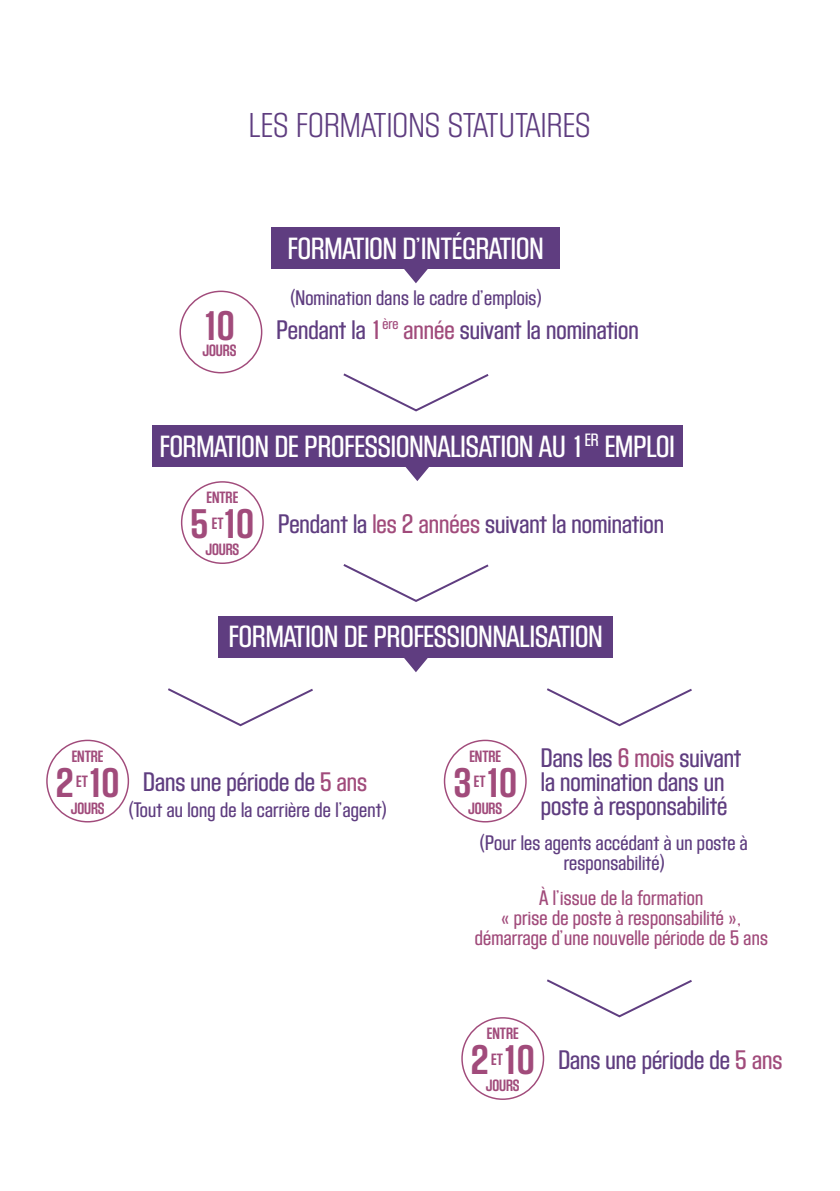
<style>
.page{position:relative;width:840px;height:1191px;background:#fff}
.page>*{position:absolute;margin:0;border:0;box-sizing:border-box;transform-origin:0 0}
.t1{font:43.2px "Block Gothic Bold Cond";letter-spacing:-.08em;color:#a14b7b}
.t2{font:36px "Block Gothic Light Cond";letter-spacing:.02em;color:#5f3d80}
.t3{font:32px "Block Gothic Med Cond";color:#fff}
.t4{font:32px "Block Gothic Med Cond";letter-spacing:.045em;color:#fff}
.t5{font:28px/24px "Block Gothic Med Cond";color:#5f3d80}
.t6{font:22px/20px "Block Gothic Med Cond";letter-spacing:.01em;color:#5f3d80;text-align:center}
.t7{font:22px/20px "Block Gothic Med Cond";letter-spacing:.01em;color:#a14b7b;text-align:center}
.t8{font:17px/25.4px "Block Gothic Bold Cond";letter-spacing:-.005em;color:#a14b7b}
.s1{color:#a14b7b}
</style>
<div class="page">
<hr style="left:839px;top:0;width:1px;height:1191px;background:#fdc500">
<svg style="left:343px;top:373px;width:146px;height:39px"></svg>
<svg style="left:343px;top:564px;width:146px;height:38px"></svg>
<div style="left:179px;top:291px;width:83px;height:82px;border:1px solid #a14b7b;border-radius:50%"></div>
<svg style="left:404px;top:269px;width:23px;height:14px"></svg>
<div style="left:271px;top:227px;width:289px;height:42px;background:#5f3d80"></div>
<svg style="left:404px;top:658px;width:23px;height:14px"></svg>
<div style="left:218px;top:616px;width:394px;height:42px;background:#5f3d80"></div>
<svg style="left:405px;top:467px;width:24px;height:14px"></svg>
<div style="left:152px;top:425px;width:530px;height:42px;background:#5f3d80"></div>
<svg style="left:168px;top:688px;width:145px;height:39px"></svg>
<svg style="left:547px;top:688px;width:145px;height:39px"></svg>
<svg style="left:547px;top:979px;width:145px;height:39px"></svg>
<div style="left:181px;top:481px;width:83px;height:83px;border:1px solid #a14b7b;border-radius:50%"></div>
<div style="left:46px;top:739px;width:83px;height:83px;border:1px solid #a14b7b;border-radius:50%"></div>
<div style="left:461px;top:1017px;width:83px;height:83px;border:1px solid #a14b7b;border-radius:50%"></div>
<div style="left:443px;top:739px;width:83px;height:83px;border:1px solid #a14b7b;border-radius:50%"></div>
<p class="t2" style="left:249px;top:107px;width:342px">LES FORMATIONS STATUTAIRES</p>
<h1 class="t1" style="left:202px;top:302px;width:34px">10</h1>
<p class="t8" style="left:202px;top:339px;width:35px">JOURS</p>
<p class="t3" style="left:288px;top:231px;width:254px">Formation d’intégration</p>
<p class="t6" style="left:290px;top:288px;width:252px">(Nomination dans le cadre d’emplois)</p>
<p class="t5" style="left:276px;top:319px;width:363px">Pendant la <span class="s1">1</span><sup>ère</sup> <span class="s1">année</span> suivant la nomination</p>
<p class="t4" style="left:160px;top:429px;width:516px">Formation de professionnalisation au 1<sup>er</sup> emploi</p>
<p class="t8" style="left:206px;top:486px;width:32px;text-align:center">ENTRE<br>ET</p>
<h1 class="t1" style="left:190px;top:501px;width:65px">5 10</h1>
<p class="t8" style="left:205px;top:537px;width:35px">JOURS</p>
<p class="t5" style="left:278px;top:512px;width:387px">Pendant la <span class="s1">les 2 années</span> suivant la nomination</p>
<p class="t3" style="left:229px;top:620px;width:375px">Formation dE PROFESSIONNALISATION</p>
<p class="t8" style="left:72px;top:744px;width:32px">ENTRE<br>ET</p>
<h1 class="t1" style="left:56px;top:759px;width:65px">2 10</h1>
<p class="t8" style="left:71px;top:796px;width:35px">JOURS</p>
<p class="t5" style="left:143px;top:771px;width:225px">Dans une période de <span class="s1">5 ans</span></p>
<p class="t6" style="left:129px;top:801px;width:258px">(Tout au long de la carrière de l’agent)</p>
<p class="t5" style="left:540px;top:747px;width:202px">Dans les <span class="s1">6 mois</span> suivant la nomination dans un poste à responsabilité</p>
<p class="t6" style="left:480px;top:833px;width:269px">(Pour les agents accédant à un poste à responsabilité)</p>
<p class="t8" style="left:469px;top:744px;width:32px">ENTRE<br>ET</p>
<h1 class="t1" style="left:453px;top:759px;width:65px">3 10</h1>
<p class="t8" style="left:468px;top:796px;width:35px">JOURS</p>
<p class="t7" style="left:474px;top:889px;width:294px">À l’issue de la formation<br>« prise de poste à responsabilité », démarrage d’une nouvelle période de 5 ans</p>
<p class="t8" style="left:486px;top:1021px;width:32px">ENTRE</p>
<h1 class="t1" style="left:470px;top:1037px;width:65px">2 10</h1>
<p class="t8" style="left:485px;top:1073px;width:35px">JOURS</p>
<p class="t8" style="left:491px;top:1047px;width:13px">ET</p>
<p class="t5" style="left:558px;top:1048px;width:225px">Dans une période de <span class="s1">5 ans</span></p>
</div>
